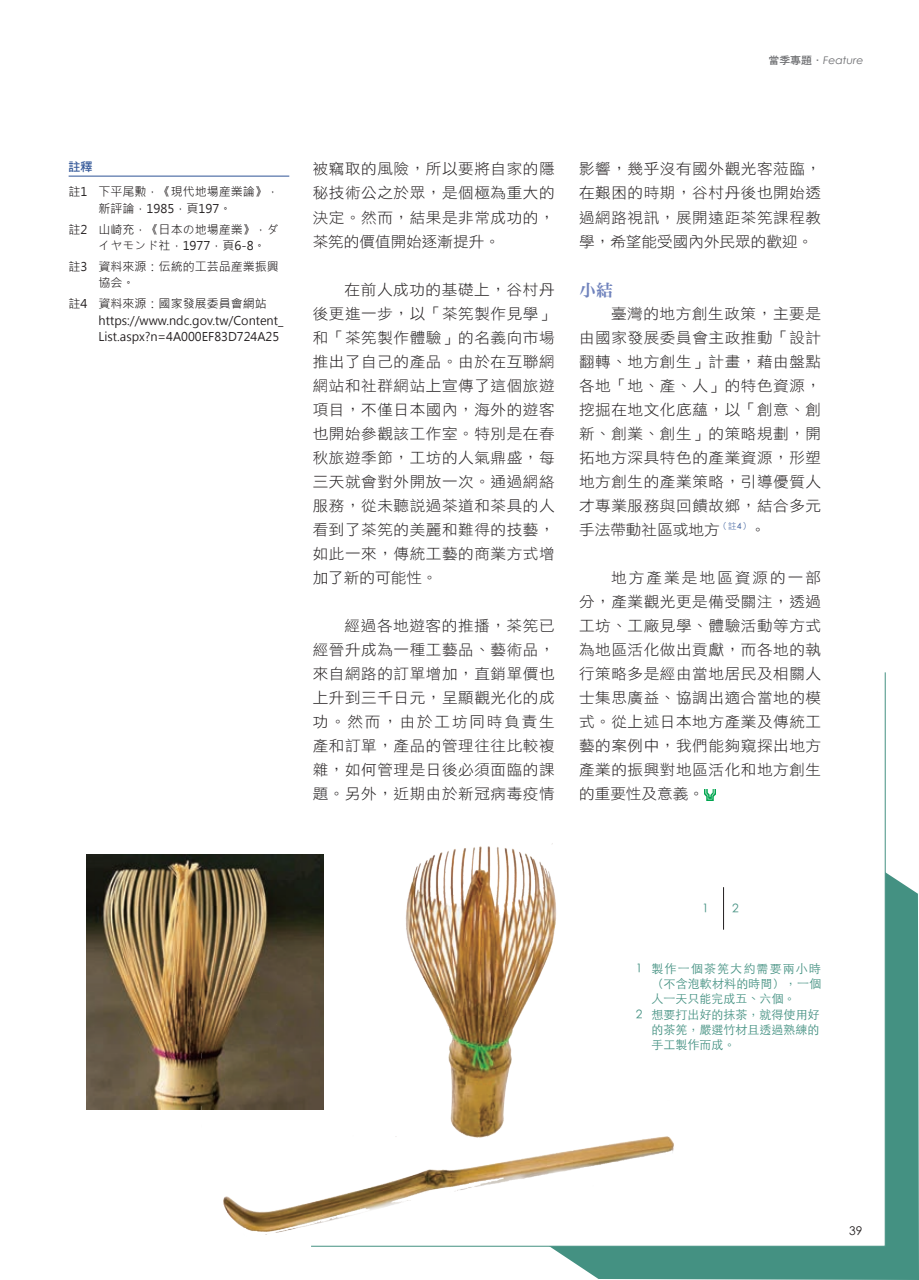
<style>
.page{position:relative;width:919px;height:1280px;background:#fff}
.page>*{position:absolute;margin:0;border:0;box-sizing:border-box;transform-origin:0 0}
.t1{font:16.5px "DF Ming Std W9";color:#6f82bc;scale:1.04 1}
.t2{font:15px/24px "DF Hei Std W3";letter-spacing:.035em;color:#231f20;text-align:justify;scale:1.04 1}
.t3{font:12px/16.5px "Microsoft Jheng Hei";color:#231f20}
.t4{font:300 12px/15px "ST Heiti TC";color:#449182;text-align:justify}
.t5{font:12px "Century Gothic";color:#231f20}
.t6{font:12px "DF Hei Std W7";color:#2f5496}
.t7{font:italic 10.5px "Century Gothic";color:#6c6d70;scale:1.04 1}
.s1{font-family:"DF Hei Std W7";font-style:normal}
</style>
<div class="page">
<svg style="left:744px;top:672px;width:174px;height:608px;fill:#449182"></svg>
<svg style="left:744px;top:672px;width:141px;height:575px"></svg>
<div style="left:0;top:37px;width:825px;height:1148px;background:#fff"></div>
<img style="left:87px;top:855px;width:115px;height:255px">
<img style="left:202px;top:789px;width:542px;height:491px">
<hr style="left:69px;top:176px;width:220px;height:1px;background:#2f5496">
<svg style="left:704px;top:790px;width:11px;height:10px"></svg>
<hr style="left:723px;top:887px;width:1px;height:43px;background:#231f20">
<p class="t7" style="left:768px;top:54px;width:93px"><span class="s1">當季專題．</span>Feature</p>
<p class="t6" style="left:69px;top:160px;width:25px">註釋</p>
<p class="t3" style="left:99px;top:184px;width:182px;text-indent:-30px">註1 下平尾勲，《現代地場産業論》，新評論，1985，頁197。</p>
<p class="t3" style="left:99px;top:221px;width:182px;text-indent:-30px">註2 山崎充，《日本の地場産業》，ダイヤモンド社，1977，頁6-8。</p>
<p class="t3" style="left:99px;top:258px;width:182px;text-indent:-30px">註3 資料來源：伝統的工芸品産業振興協会。</p>
<p class="t3" style="left:99px;top:296px;width:186px;text-indent:-30px">註4 資料來源：國家發展委員會網站https://www.ndc.gov.tw/Content_<br>List.aspx?n=4A000EF83D724A25</p>
<p class="t2" style="left:313px;top:157px;width:234px">被竊取的風險，所以要將自家的隱秘技術公之於眾，是個極為重大的決定。然而，結果是非常成功的，茶筅的價值開始逐漸提升。</p>
<p class="t2" style="left:313px;top:277px;width:234px;text-indent:32px">在前人成功的基礎上，谷村丹後更進一步，以「茶筅製作見學」和「茶筅製作體驗」的名義向市場推出了自己的產品。由於在互聯網網站和社群網站上宣傳了這個旅遊項目，不僅日本國內，海外的遊客也開始參觀該工作室。特別是在春秋旅遊季節，工坊的人氣鼎盛，每三天就會對外開放一次。通過網絡服務，從未聽說過茶道和茶具的人看到了茶筅的美麗和難得的技藝，如此一來，傳統工藝的商業方式增加了新的可能性。</p>
<p class="t2" style="left:313px;top:613px;width:234px;text-indent:32px">經過各地遊客的推播，茶筅已經晉升成為一種工藝品、藝術品，來自網路的訂單增加，直銷單價也上升到三千日元，呈顯觀光化的成功。然而，由於工坊同時負責生產和訂單，產品的管理往往比較複雜，如何管理是日後必須面臨的課題。另外，近期由於新冠病毒疫情</p>
<p class="t2" style="left:579px;top:157px;width:234px">影響，幾乎沒有國外觀光客蒞臨，在艱困的時期，谷村丹後也開始透過網路視訊，展開遠距茶筅課程教學，希望能受國內外民眾的歡迎。</p>
<p class="t1" style="left:579px;top:281px;width:35px">小結</p>
<p class="t2" style="left:579px;top:301px;width:234px;text-indent:32px">臺灣的地方創生政策，主要是由國家發展委員會主政推動「設計翻轉、地方創生」計畫，藉由盤點各地「地、產、人」的特色資源，挖掘在地文化底蘊，以「創意、創新、創業、創生」的策略規劃，開拓地方深具特色的產業資源，形塑地方創生的產業策略，引導優質人才專業服務與回饋故鄉，結合多元手法帶動社區或地方<sup>（註</sup><sup>4</sup><sup>）</sup>。</p>
<p class="t2" style="left:579px;top:565px;width:234px;text-indent:32px">地方產業是地區資源的一部分，產業觀光更是備受關注，透過工坊、工廠見學、體驗活動等方式為地區活化做出貢獻，而各地的執行策略多是經由當地居民及相關人士集思廣益、協調出適合當地的模式。從上述日本地方產業及傳統工藝的案例中，我們能夠窺探出地方產業的振興對地區活化和地方創生的重要性及意義。</p>
<p class="t4" style="left:702px;top:899px;width:8px">1</p>
<p class="t4" style="left:732px;top:899px;width:8px">2</p>
<p class="t4" style="left:651px;top:960px;width:171px;text-indent:-16px">1 製作一個茶筅大約需要兩小時（不含泡軟材料的時間），一個人一天只能完成五、六個。</p>
<p class="t4" style="left:651px;top:1006px;width:170px;text-indent:-16px">2 想要打出好的抹茶，就得使用好的茶筅，嚴選竹材且透過熟練的手工製作而成。</p>
<p class="t5" style="left:849px;top:1223px;width:15px">39</p>
</div>
